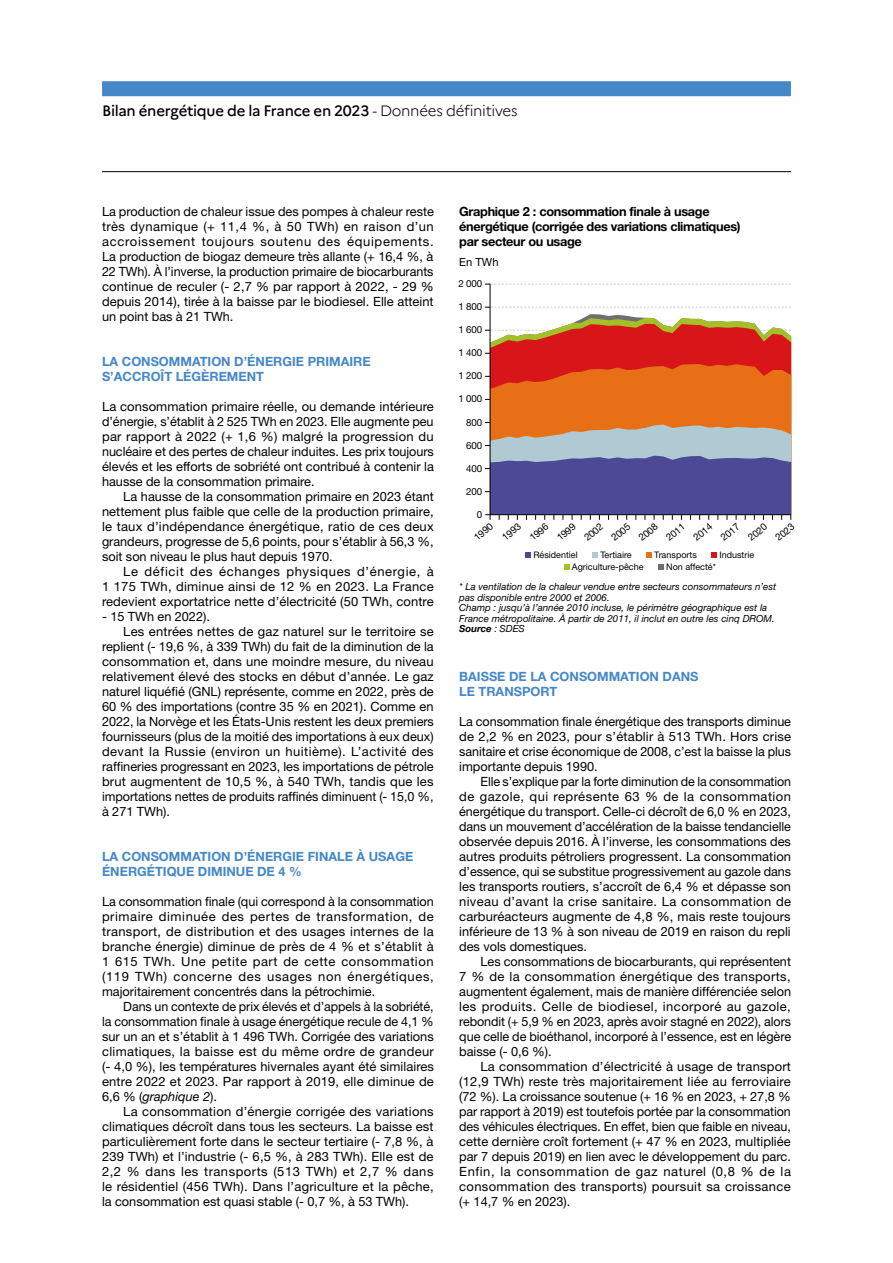
<style>
.page{position:relative;width:893px;height:1263px;background:#fff}
.page>*{position:absolute;margin:0;border:0;box-sizing:border-box;transform-origin:0 0}
.t1{font:500 15px "Marianne";letter-spacing:-.02em;color:#000}
.t2{font:12.75px/15px "Helvetica Neue LT Std";color:#000;text-align:justify}
.t3{font:700 12.75px/15px "Helvetica Neue LT Std";color:#4587c7}
.t4{font:700 12.75px/15px "Helvetica Neue LT Std";letter-spacing:-.025em;color:#000}
.t5{font:12.75px "Helvetica Neue LT Std";letter-spacing:.035em;color:#000}
.t6{font:11.25px "Helvetica Neue LT Std";color:#000}
.t7{font:italic 9.75px/10.5px "Helvetica Neue LT Std";color:#000}
.t8{font:9.75px "Helvetica Neue LT Std";letter-spacing:-.01em;color:#000}
.t9{font:9px "Helvetica Neue LT Std";color:#000}
.s1{font-weight:300}
.s2{font-style:italic}
.s3{font-weight:700}
</style>
<div class="page">
<div style="left:102px;top:81px;width:689px;height:15px;background:#4587c7"></div>
<hr style="left:102px;top:171px;width:689px;height:1px;background:#000">
<svg style="left:485px;top:284px;width:306px;height:1px"></svg>
<svg style="left:485px;top:307px;width:306px;height:1px"></svg>
<svg style="left:570px;top:318px;width:185px;height:6px"></svg>
<svg style="left:491px;top:324px;width:300px;height:40px;background:#d5382c"></svg>
<svg style="left:491px;top:364px;width:300px;height:58px;background:#e56416"></svg>
<svg style="left:485px;top:422px;width:306px;height:98px;background:#7f7ba1"></svg>
<hr style="left:490px;top:284px;width:1px;height:236px;background:#000">
<hr style="left:485px;top:514px;width:306px;height:1px;background:#000">
<svg style="left:526px;top:553px;width:5px;height:5px"></svg>
<svg style="left:593px;top:553px;width:5px;height:5px"></svg>
<svg style="left:647px;top:553px;width:5px;height:5px"></svg>
<svg style="left:712px;top:553px;width:5px;height:5px"></svg>
<svg style="left:564px;top:565px;width:5px;height:5px"></svg>
<svg style="left:659px;top:565px;width:5px;height:5px"></svg>
<p class="t1" style="left:102px;top:99px;width:417px">Bilan énergétique de la France en 2023 <span class="s1">- Données définitives</span></p>
<p class="t2" style="left:102px;top:204px;width:333px">La production de chaleur issue des pompes à chaleur reste très dynamique (+ 11,4 %, à 50 TWh) en raison d’un accroissement toujours soutenu des équipements.<br>La production de biogaz demeure très allante (+ 16,4 %, à 22 TWh). À l’inverse, la production primaire de biocarburants continue de reculer (- 2,7 % par rapport à 2022, - 29 % depuis 2014), tirée à la baisse par le biodiesel. Elle atteint un point bas à 21 TWh.</p>
<p class="t3" style="left:102px;top:354px;width:270px">LA CONSOMMATION D’ÉNERGIE PRIMAIRE<br>S’ACCROÎT LÉGÈREMENT</p>
<p class="t2" style="left:102px;top:399px;width:333px">La consommation primaire réelle, ou demande intérieure d’énergie, s’établit à 2 525 TWh en 2023. Elle augmente peu par rapport à 2022 (+ 1,6 %) malgré la progression du nucléaire et des pertes de chaleur induites. Les prix toujours élevés et les efforts de sobriété ont contribué à contenir la hausse de la consommation primaire.</p>
<p class="t2" style="left:102px;top:489px;width:333px;text-indent:21px">La hausse de la consommation primaire en 2023 étant nettement plus faible que celle de la production primaire, le taux d’indépendance énergétique, ratio de ces deux grandeurs, progresse de 5,6 points, pour s’établir à 56,3 %, soit son niveau le plus haut depuis 1970.</p>
<p class="t2" style="left:102px;top:564px;width:333px;text-indent:21px">Le déficit des échanges physiques d’énergie, à 1 175 TWh, diminue ainsi de 12 % en 2023. La France redevient exportatrice nette d’électricité (50 TWh, contre</p>
<p class="t2" style="left:102px;top:609px;width:109px">- 15 TWh en 2022).</p>
<p class="t2" style="left:123px;top:624px;width:312px">Les entrées nettes de gaz naturel sur le territoire se</p>
<p class="t2" style="left:102px;top:639px;width:333px">replient (- 19,6 %, à 339 TWh) du fait de la diminution de la</p>
<p class="t2" style="left:102px;top:654px;width:333px">consommation et, dans une moindre mesure, du niveau</p>
<p class="t2" style="left:102px;top:669px;width:333px">relativement élevé des stocks en début d’année. Le gaz</p>
<p class="t2" style="left:102px;top:684px;width:333px">naturel liquéfié (GNL) représente, comme en 2022, près de</p>
<p class="t2" style="left:102px;top:699px;width:333px">60 % des importations (contre 35 % en 2021). Comme en</p>
<p class="t2" style="left:102px;top:714px;width:333px">2022, la Norvège et les États-Unis restent les deux premiers</p>
<p class="t2" style="left:102px;top:729px;width:333px">fournisseurs (plus de la moitié des importations à eux deux)</p>
<p class="t5" style="left:102px;top:744px;width:333px">devant la Russie (environ un huitième). L’activité des</p>
<p class="t2" style="left:102px;top:759px;width:333px">raffineries progressant en 2023, les importations de pétrole</p>
<p class="t2" style="left:102px;top:774px;width:333px">brut augmentent de 10,5 %, à 540 TWh, tandis que les</p>
<p class="t2" style="left:102px;top:789px;width:333px">importations nettes de produits raffinés diminuent (- 15,0 %,</p>
<p class="t2" style="left:102px;top:804px;width:69px">à 271 TWh).</p>
<p class="t3" style="left:102px;top:849px;width:313px">LA CONSOMMATION D’ÉNERGIE FINALE À USAGE<br>ÉNERGÉTIQUE DIMINUE DE 4 %</p>
<p class="t2" style="left:102px;top:894px;width:333px">La consommation finale (qui correspond à la consommation primaire diminuée des pertes de transformation, de transport, de distribution et des usages internes de la branche énergie) diminue de près de 4 % et s’établit à 1 615 TWh. Une petite part de cette consommation (119 TWh) concerne des usages non énergétiques, majoritairement concentrés dans la pétrochimie.</p>
<p class="t2" style="left:102px;top:999px;width:333px;text-indent:21px">Dans un contexte de prix élevés et d’appels à la sobriété, la consommation finale à usage énergétique recule de 4,1 % sur un an et s’établit à 1 496 TWh. Corrigée des variations climatiques, la baisse est du même ordre de grandeur (- 4,0 %), les températures hivernales ayant été similaires entre 2022 et 2023. Par rapport à 2019, elle diminue de 6,6 % (<span class="s2">graphique 2</span>).</p>
<p class="t2" style="left:102px;top:1104px;width:333px;text-indent:21px">La consommation d’énergie corrigée des variations climatiques décroît dans tous les secteurs. La baisse est particulièrement forte dans le secteur tertiaire (- 7,8 %, à 239 TWh) et l’industrie (- 6,5 %, à 283 TWh). Elle est de 2,2 % dans les transports (513 TWh) et 2,7 % dans le résidentiel (456 TWh). Dans l’agriculture et la pêche, la consommation est quasi stable (- 0,7 %, à 53 TWh).</p>
<p class="t4" style="left:459px;top:204px;width:283px">Graphique 2 : consommation finale à usage énergétique (corrigée des variations climatiques) par secteur ou usage</p>
<p class="t6" style="left:459px;top:256px;width:41px">En TWh</p>
<p class="t8" style="left:458px;top:277px;width:25px">2 000</p>
<p class="t8" style="left:458px;top:301px;width:25px">1 800</p>
<p class="t8" style="left:458px;top:324px;width:25px">1 600</p>
<p class="t8" style="left:458px;top:347px;width:25px">1 400</p>
<p class="t8" style="left:458px;top:370px;width:25px">1 200</p>
<p class="t8" style="left:458px;top:393px;width:25px">1 000</p>
<p class="t8" style="left:466px;top:416px;width:18px">800</p>
<p class="t8" style="left:466px;top:439px;width:18px">600</p>
<p class="t8" style="left:466px;top:462px;width:18px">400</p>
<p class="t8" style="left:466px;top:486px;width:18px">200</p>
<p class="t8" style="left:477px;top:509px;width:7px">0</p>
<p class="t8" style="left:472px;top:534px;width:23px;rotate:-40deg">1990</p>
<p class="t8" style="left:500px;top:534px;width:23px;rotate:-40deg">1993</p>
<p class="t8" style="left:527px;top:534px;width:23px;rotate:-40deg">1996</p>
<p class="t8" style="left:554px;top:534px;width:23px;rotate:-40deg">1999</p>
<p class="t8" style="left:582px;top:534px;width:23px;rotate:-40deg">2002</p>
<p class="t8" style="left:609px;top:534px;width:23px;rotate:-40deg">2005</p>
<p class="t8" style="left:636px;top:534px;width:23px;rotate:-40deg">2008</p>
<p class="t8" style="left:664px;top:534px;width:23px;rotate:-40deg">2011</p>
<p class="t8" style="left:691px;top:534px;width:23px;rotate:-40deg">2014</p>
<p class="t8" style="left:718px;top:534px;width:23px;rotate:-40deg">2017</p>
<p class="t8" style="left:746px;top:534px;width:23px;rotate:-40deg">2020</p>
<p class="t8" style="left:773px;top:534px;width:23px;rotate:-40deg">2023</p>
<p class="t9" style="left:533px;top:549px;width:46px">Résidentiel</p>
<p class="t9" style="left:600px;top:549px;width:33px">Tertiaire</p>
<p class="t9" style="left:654px;top:549px;width:44px">Transports</p>
<p class="t9" style="left:719px;top:549px;width:36px">Industrie</p>
<p class="t9" style="left:572px;top:561px;width:73px">Agriculture-pêche</p>
<p class="t9" style="left:666px;top:561px;width:51px">Non affecté*</p>
<p class="t7" style="left:459px;top:581px;width:318px">* La ventilation de la chaleur vendue entre secteurs consommateurs n’est pas disponible entre 2000 et 2006.<br>Champ : jusqu’à l’année 2010 incluse, le périmètre géographique est la France métropolitaine. À partir de 2011, il inclut en outre les cinq DROM.<br><span class="s3">Source</span> : SDES</p>
<p class="t3" style="left:459px;top:669px;width:241px">BAISSE DE LA CONSOMMATION DANS<br>LE TRANSPORT</p>
<p class="t2" style="left:459px;top:714px;width:333px">La consommation finale énergétique des transports diminue de 2,2 % en 2023, pour s’établir à 513 TWh. Hors crise sanitaire et crise économique de 2008, c’est la baisse la plus importante depuis 1990.</p>
<p class="t2" style="left:459px;top:774px;width:333px;text-indent:21px">Elle s’explique par la forte diminution de la consommation de gazole, qui représente 63 % de la consommation énergétique du transport. Celle-ci décroît de 6,0 % en 2023, dans un mouvement d’accélération de la baisse tendancielle observée depuis 2016. À l’inverse, les consommations des autres produits pétroliers progressent. La consommation d’essence, qui se substitue progressivement au gazole dans les transports routiers, s’accroît de 6,4 % et dépasse son niveau d’avant la crise sanitaire. La consommation de carburéacteurs augmente de 4,8 %, mais reste toujours inférieure de 13 % à son niveau de 2019 en raison du repli des vols domestiques.</p>
<p class="t2" style="left:459px;top:954px;width:333px;text-indent:21px">Les consommations de biocarburants, qui représentent 7 % de la consommation énergétique des transports, augmentent également, mais de manière différenciée selon les produits. Celle de biodiesel, incorporé au gazole, rebondit (+ 5,9 % en 2023, après avoir stagné en 2022), alors que celle de bioéthanol, incorporé à l’essence, est en légère baisse (- 0,6 %).</p>
<p class="t2" style="left:459px;top:1059px;width:333px;text-indent:21px">La consommation d’électricité à usage de transport (12,9 TWh) reste très majoritairement liée au ferroviaire (72 %). La croissance soutenue (+ 16 % en 2023, + 27,8 % par rapport à 2019) est toutefois portée par la consommation des véhicules électriques. En effet, bien que faible en niveau, cette dernière croît fortement (+ 47 % en 2023, multipliée par 7 depuis 2019) en lien avec le développement du parc.<br>Enfin, la consommation de gaz naturel (0,8 % de la consommation des transports) poursuit sa croissance (+ 14,7 % en 2023).</p>
</div>
